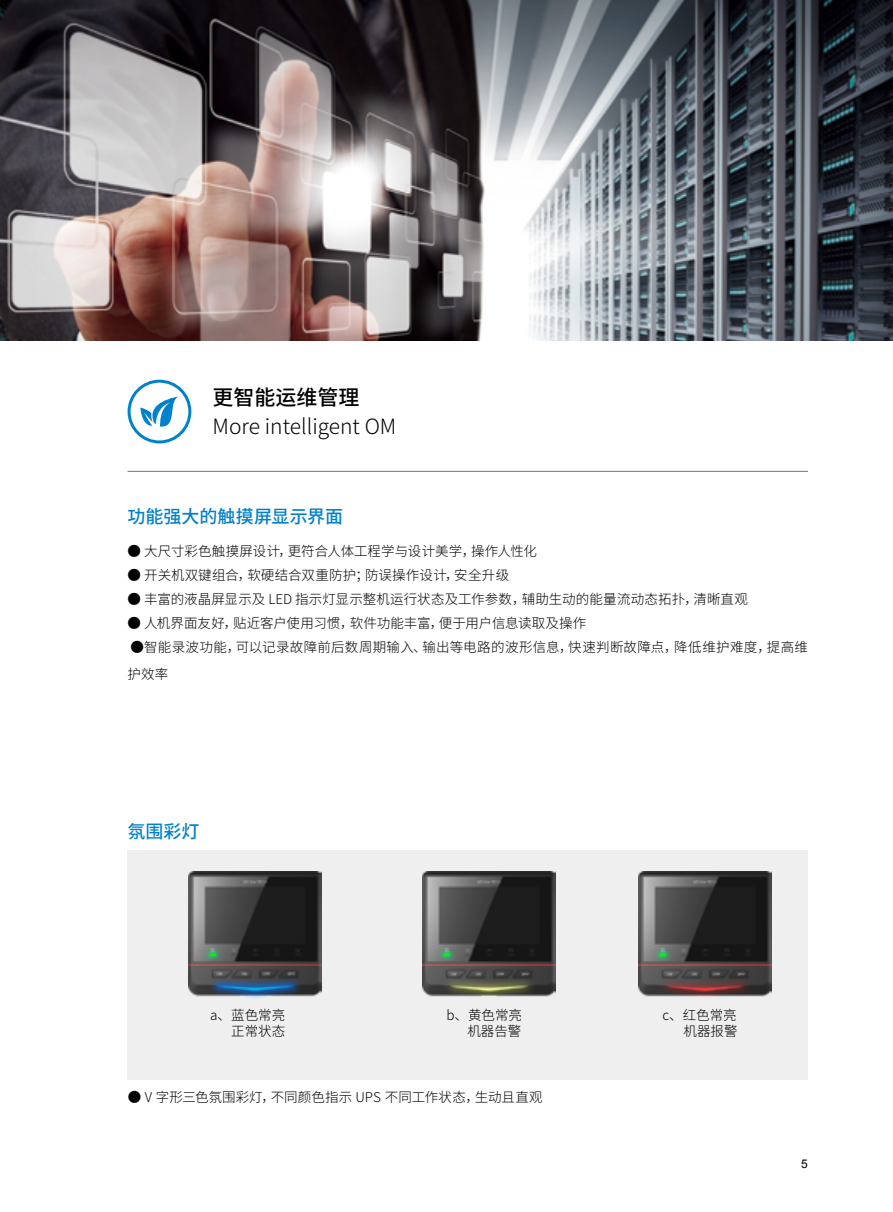
<style>
.page{position:relative;width:893px;height:1212px;background:#fff}
.page>*{position:absolute;margin:0;border:0;box-sizing:border-box;transform-origin:0 0}
.t1{font:300 21px "Source Han Sans CN";color:#000}
.t2{font:500 21px "Source Han Sans CN";color:#000}
.t3{font:500 18px "Source Han Sans CN";letter-spacing:-.005em;color:#0081cc}
.t4{font:300 13.5px/27px "Source Han Sans CN";letter-spacing:.005em;color:#000}
.t5{font:300 13.5px/16.2px "Source Han Sans SC";color:#000;text-align:right}
.t6{font:12px "Arial";color:#000}
</style>
<div class="page">
<div style="left:128px;top:380px;width:63px;height:63px;border:3px solid #0081cc;border-radius:50%"></div>
<svg style="left:140px;top:396px;width:39px;height:31px"></svg>
<img style="left:0;top:0;width:893px;height:340px">
<hr style="left:128px;top:471px;width:680px;height:1px;background:#727171">
<div style="left:128px;top:850px;width:680px;height:230px;background:#efefef"></div>
<img style="left:188px;top:871px;width:134px;height:127px">
<img style="left:422px;top:871px;width:134px;height:126px">
<img style="left:638px;top:871px;width:134px;height:126px">
<h1 class="t2" style="left:213px;top:385px;width:148px">更智能运维管理</h1>
<h1 class="t1" style="left:213px;top:415px;width:185px">More intelligent OM</h1>
<h2 class="t3" style="left:128px;top:507px;width:217px">功能强大的触摸屏显示界面</h2>
<p class="t4" style="left:128px;top:538px;width:411px">● 大尺寸彩色触摸屏设计，更符合人体工程学与设计美学，操作人性化</p>
<p class="t4" style="left:128px;top:562px;width:383px">● 开关机双键组合，软硬结合双重防护；防误操作设计，安全升级</p>
<p class="t4" style="left:128px;top:586px;width:622px">● 丰富的液晶屏显示及 LED 指示灯显示整机运行状态及工作参数，辅助生动的能量流动态拓扑，清晰直观</p>
<p class="t4" style="left:128px;top:610px;width:460px">● 人机界面友好，贴近客户使用习惯，软件功能丰富，便于用户信息读取及操作</p>
<p class="t4" style="left:128px;top:634px;width:682px">●智能录波功能，可以记录故障前后数周期输入、输出等电路的波形信息，快速判断故障点，降低维护难度，提高维护效率</p>
<h2 class="t3" style="left:128px;top:821px;width:73px">氛围彩灯</h2>
<p class="t4" style="left:210px;top:1007px;width:76px;line-height:16.2px;text-align:right">a、蓝色常亮正常状态</p>
<p class="t4" style="left:446px;top:1002px;width:77px">b、黄色常亮</p>
<p class="t5" style="left:467px;top:1024px;width:55px">机器告警</p>
<p class="t4" style="left:128px;top:1083px;width:416px">● V 字形三色氛围彩灯，不同颜色指示 UPS 不同工作状态，生动且直观</p>
<p class="t5" style="left:662px;top:1007px;width:76px">c、红色常亮机器报警</p>
<p class="t6" style="left:801px;top:1156px;width:8px">5</p>
</div>
